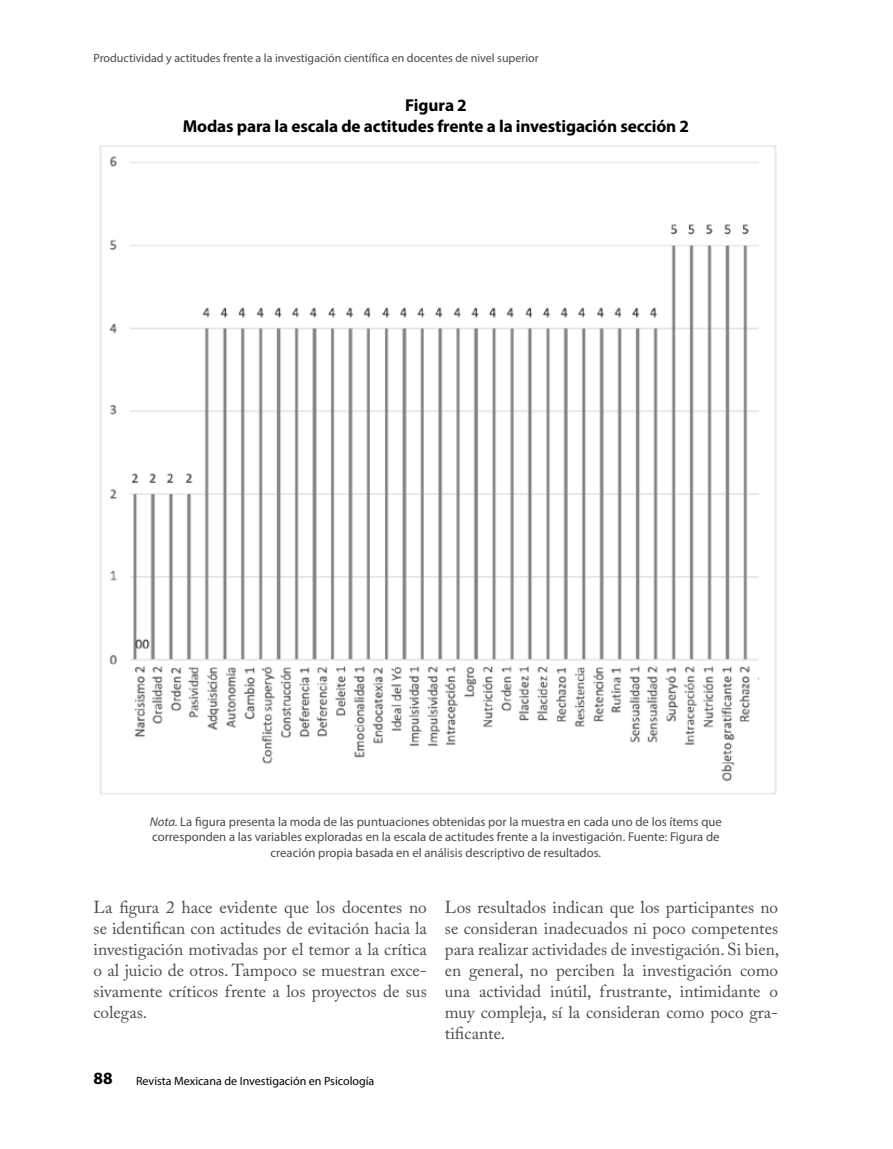
<style>
.page{position:relative;width:893px;height:1149px;background:#fff}
.page>*{position:absolute;margin:0;border:0;box-sizing:border-box;transform-origin:0 0}
.Texto{font:17.25px/21px "Adobe Caslon Pro";color:#4a4a49;text-align:justify}
.Título_tabla{font:700 17.25px "Myriad Pro";letter-spacing:-.01em;color:#000}
.Pie_de_tabla{font:12.75px/15.3px "Myriad Pro";color:#4a4a49;text-align:center}
.Título_artículo_Interiores_páginas{font:12px "Myriad Pro";color:#4a4a49}
.t1{font:12px "Myriad Pro";color:#000}
.s1{font-style:italic}
</style>
<div class="page">
<img style="left:99px;top:145px;width:678px;height:650px">
<p class="Título_artículo_Interiores_páginas" style="left:94px;top:51px;width:447px">Productividad y actitudes frente a la investigación científica en docentes de nivel superior</p>
<p class="Título_tabla" style="left:405px;top:94px;width:63px">Figura 2</p>
<p class="Título_tabla" style="left:183px;top:115px;width:508px">Modas para la escala de actitudes frente a la investigación sección 2</p>
<p class="Pie_de_tabla" style="left:150px;top:813px;width:574px"><span class="s1">Nota.</span> La figura presenta la moda de las puntuaciones obtenidas por la muestra en cada uno de los ítems que corresponden a las variables exploradas en la escala de actitudes frente a la investigación. Fuente: Figura de creación propia basada en el análisis descriptivo de resultados.</p>
<p class="Texto" style="left:94px;top:896px;width:335px">La figura 2 hace evidente que los docentes no se identifican con actitudes de evitación hacia la investigación motivadas por el temor a la crítica o al juicio de otros. Tampoco se muestran exce&shy;sivamente críticos frente a los proyectos de sus colegas.</p>
<p class="Texto" style="left:445px;top:896px;width:336px">Los resultados indican que los participantes no se consideran inadecuados ni poco competentes para realizar actividades de investigación. Si bien, en general, no perciben la investigación como una actividad inútil, frustrante, intimidante o muy compleja, sí la consideran como poco gra&shy;tificante.</p>
<p class="Título_tabla" style="left:94px;top:1066px;width:21px">88</p>
<p class="t1" style="left:136px;top:1072px;width:240px">Revista Mexicana de Investigación en Psicología</p>
</div>
